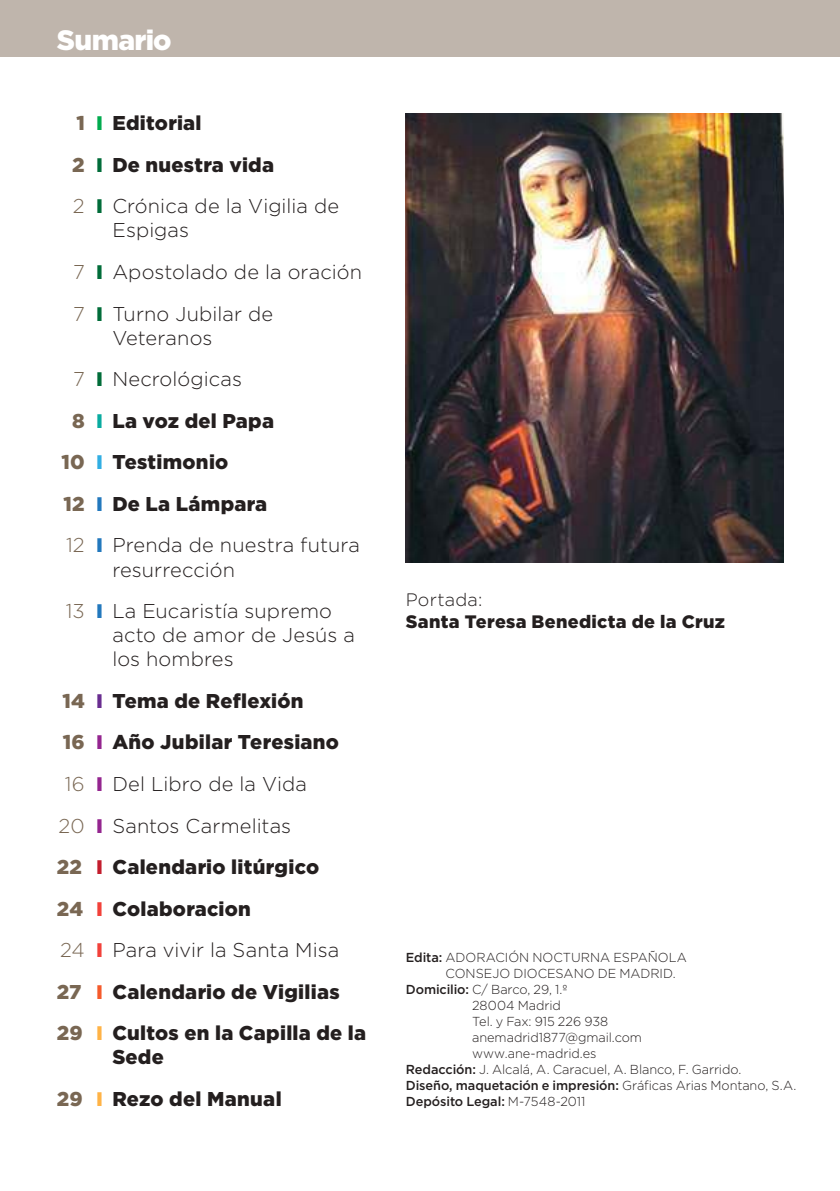
<style>
.page{position:relative;width:840px;height:1191px;background:#fff}
.page>*{position:absolute;margin:0;border:0;box-sizing:border-box;transform-origin:0 0}
.t1{font:900 28px "Gotham HTF";letter-spacing:-.02em;color:#fff}
.t2{font:900 20px/41.6px "Gotham HTF";letter-spacing:.015em;color:#241f1f}
.t3{font:300 20px/41.6px "Gotham HTF";letter-spacing:.005em;color:#241f1f}
.t4{font:900 18px "Gotham HTF";letter-spacing:.02em;color:#241f1f}
.t5{font:300 18px "Gotham HTF";letter-spacing:.015em;color:#241f1f}
.t6{font:300 13px "Gotham HTF";color:#241f1f}
.t7{font:500 13px "Gotham HTF";letter-spacing:-.005em;color:#241f1f}
.s1{color:#796753}
.s2{color:#00ab4e}
.s3{color:#006c39}
.s4{font-weight:300;color:#796753}
.s5{font-weight:300}
.s6{color:#09aba0}
.s7{color:#31aee3}
.s8{color:#2278bd}
.s9{color:#692d90}
.s10{color:#94258f}
.s11{color:#c31d2d}
.s12{color:#f2413a}
.s13{color:#f55a2b}
.s14{color:#ffb346}
.s15{font-weight:500}
</style>
<div class="page">
<div style="left:0;top:0;width:839px;height:57px;background:#bfb5ac"></div>
<img style="left:405px;top:113px;width:378px;height:450px">
<h1 class="t1" style="left:57px;top:24px;width:116px">Sumario</h1>
<p class="t2" style="left:72px;top:102px;width:268px"><span class="s1">1</span> <span class="s2">❙</span> Editorial<br><span class="s1">2</span> <span class="s3">❙</span> De nuestra vida<br><span class="s4">2</span> <span class="s3">❙</span> <span class="s5">Crónica de la Vigilia de</span></p>
<p class="t3" style="left:73px;top:209px;width:290px;text-indent:39px">Espigas<br><span class="s1">7</span> <span class="s3">❙</span> Apostolado de la oración<br><span class="s1">7</span> <span class="s3">❙</span> Turno Jubilar de</p>
<p class="t3" style="left:112px;top:316px;width:101px">Veteranos</p>
<p class="t3" style="left:73px;top:358px;width:170px"><span class="s1">7</span> <span class="s3">❙</span> Necrológicas</p>
<p class="t2" style="left:72px;top:399px;width:203px"><span class="s1">8</span> <span class="s6">❙</span> La voz del Papa</p>
<p class="t2" style="left:61px;top:441px;width:168px"><span class="s1">10</span> <span class="s7">❙</span> Testimonio</p>
<p class="t2" style="left:63px;top:482px;width:205px"><span class="s1">12</span> <span class="s8">❙</span> De La Lámpara</p>
<p class="t3" style="left:66px;top:524px;width:295px"><span class="s1">12</span> <span class="s8">❙</span> Prenda de nuestra futura</p>
<p class="t3" style="left:66px;top:548px;width:267px;text-indent:46px">resurrección<br><span class="s1">13</span> <span class="s8">❙</span> La Eucaristía supremo</p>
<p class="t3" style="left:112px;top:623px;width:244px;line-height:24.2px">acto de amor de Jesús a los hombres</p>
<p class="t2" style="left:62px;top:679px;width:242px"><span class="s1">14</span> <span class="s9">❙</span> Tema de Reflexión</p>
<p class="t2" style="left:63px;top:721px;width:278px"><span class="s1">16</span> <span class="s10">❙</span> Año Jubilar Teresiano</p>
<p class="t3" style="left:65px;top:763px;width:244px"><span class="s1">16</span> <span class="s10">❙</span> Del Libro de la Vida</p>
<p class="t3" style="left:59px;top:804px;width:234px"><span class="s1">20</span> <span class="s10">❙</span> Santos Carmelitas</p>
<p class="t2" style="left:57px;top:845px;width:264px"><span class="s1">22</span> <span class="s11">❙</span> Calendario litúrgico</p>
<p class="t2" style="left:57px;top:887px;width:195px"><span class="s1">24</span> <span class="s12">❙</span> Colaboracion</p>
<p class="t3" style="left:60px;top:929px;width:280px"><span class="s1">24</span> <span class="s12">❙</span> Para vivir la Santa Misa</p>
<p class="t2" style="left:57px;top:970px;width:284px"><span class="s1">27</span> <span class="s13">❙</span> Calendario de Vigilias</p>
<p class="t2" style="left:57px;top:1011px;width:311px"><span class="s1">29</span> <span class="s14">❙</span> Cultos en la Capilla de la</p>
<p class="t2" style="left:57px;top:1035px;width:226px;text-indent:56px">Sede<br><span class="s1">29</span> <span class="s14">❙</span> Rezo del Manual</p>
<p class="t5" style="left:405px;top:590px;width:78px">Portada:</p>
<p class="t4" style="left:405px;top:611px;width:320px">Santa Teresa Benedicta de la Cruz</p>
<p class="t6" style="left:405px;top:950px;width:282px"><span class="s15">Edita:</span> ADORACIÓN NOCTURNA ESPAÑOLA</p>
<p class="t6" style="left:445px;top:966px;width:232px">CONSEJO DIOCESANO DE MADRID.</p>
<p class="t6" style="left:405px;top:982px;width:163px"><span class="s15">Domicilio:</span> C/ Barco, 29, 1.º</p>
<p class="t6" style="left:472px;top:998px;width:90px">28004 Madrid</p>
<p class="t6" style="left:472px;top:1014px;width:137px">Tel. y Fax: 915 226 938</p>
<p class="t6" style="left:472px;top:1030px;width:171px">anemadrid1877@gmail.com</p>
<p class="t6" style="left:472px;top:1046px;width:126px">www.ane-madrid.es</p>
<p class="t6" style="left:405px;top:1062px;width:337px"><span class="s15">Redacción:</span> J. Alcalá, A. Caracuel, A. Blanco, F. Garrido.</p>
<p class="t7" style="left:405px;top:1080px;width:392px">Diseño, maquetación e impresión: <span class="s5">Gráficas Arias Montano, S.A.</span></p>
<p class="t7" style="left:405px;top:1096px;width:181px">Depósito Legal: <span class="s5">M-7548-2011</span></p>
</div>
